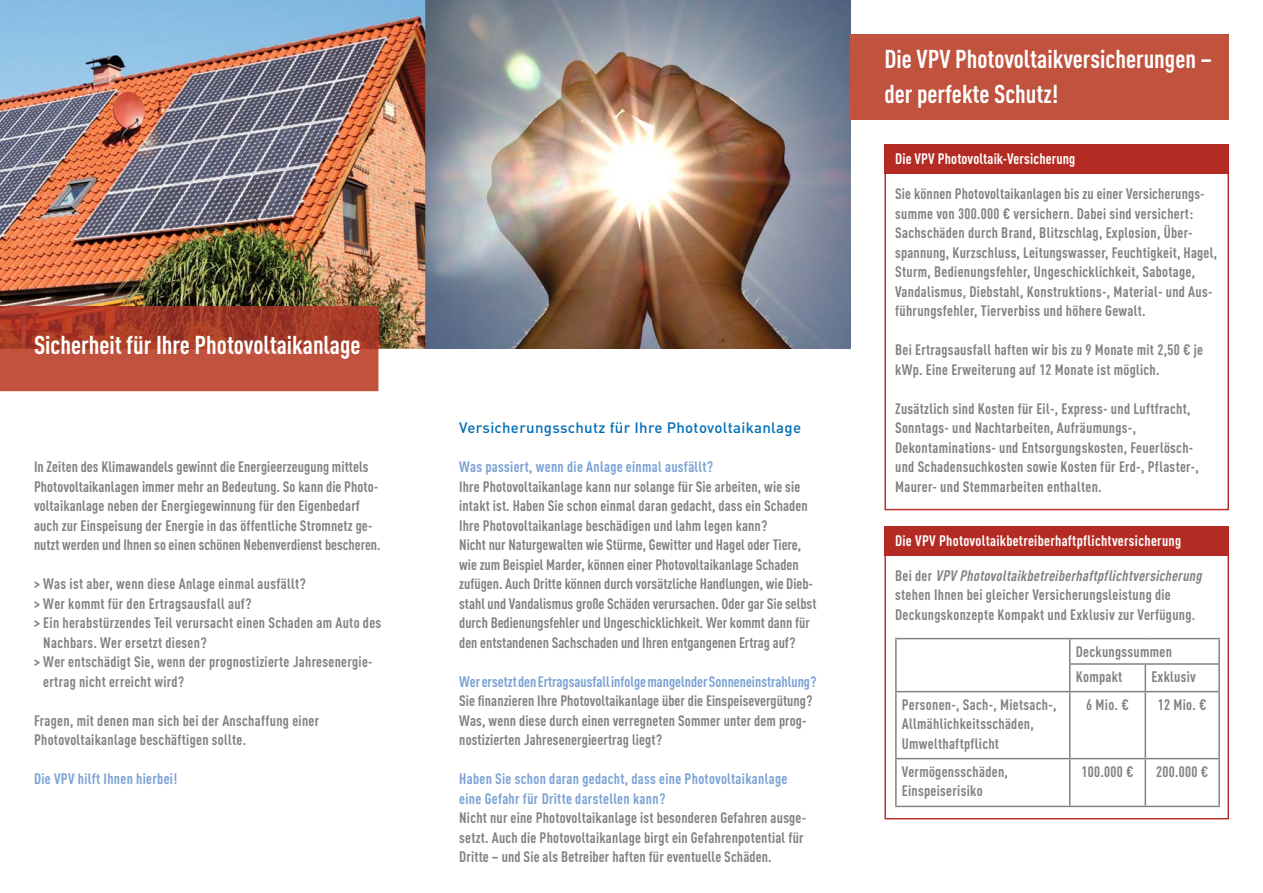
<style>
.page{position:relative;width:1263px;height:893px;background:#fff}
.page>*{position:absolute;margin:0;border:0;box-sizing:border-box;transform-origin:0 0}
.t1{font:700 25.5px/34.5px "DIN Cond";color:#fff}
.t2{font:700 15px/19.5px "DIN Cond";letter-spacing:.015em;color:#818281}
.t3{font:700 15px/19.5px "DIN Cond";letter-spacing:.02em;color:#7ba2d5}
.t4{font:700 15px "DIN Cond";letter-spacing:.02em;color:#fff}
.t5{font:700 15px "DIN Cond";color:#7ba2d5}
.t6{font:500 15px "DIN";letter-spacing:.02em;color:#006eb4}
.s1{font-style:italic}
</style>
<div class="page">
<img style="left:0;top:0;width:850px;height:349px">
<div style="left:0;top:349px;width:378px;height:42px;background:#c1523e"></div>
<img style="left:0;top:306px;width:378px;height:43px">
<div style="left:850px;top:34px;width:379px;height:85px;background:#c1523e"></div>
<div style="left:884px;top:145px;width:345px;height:29px;background:#b32b23"></div>
<div style="left:884px;top:526px;width:345px;height:30px;background:#b32b23"></div>
<hr style="left:895px;top:638px;width:175px;height:1px;background:#818281">
<hr style="left:895px;top:639px;width:2px;height:25px;background:#818281">
<hr style="left:1070px;top:638px;width:75px;height:1px;background:#818281">
<hr style="left:1145px;top:638px;width:75px;height:1px;background:#818281">
<hr style="left:1218px;top:639px;width:2px;height:24px;background:#818281">
<hr style="left:895px;top:664px;width:2px;height:27px;background:#818281">
<hr style="left:1069px;top:663px;width:76px;height:2px;background:#818281">
<svg style="left:1069px;top:639px;width:1px;height:52px"></svg>
<hr style="left:1145px;top:663px;width:75px;height:2px;background:#818281">
<hr style="left:1144px;top:665px;width:2px;height:26px;background:#818281">
<hr style="left:1218px;top:665px;width:2px;height:26px;background:#818281">
<hr style="left:895px;top:691px;width:175px;height:1px;background:#818281">
<hr style="left:895px;top:692px;width:2px;height:66px;background:#818281">
<hr style="left:1070px;top:691px;width:75px;height:1px;background:#818281">
<hr style="left:1069px;top:692px;width:1px;height:66px;background:#818281">
<hr style="left:1145px;top:691px;width:75px;height:1px;background:#818281">
<hr style="left:1144px;top:692px;width:2px;height:66px;background:#818281">
<hr style="left:1218px;top:692px;width:2px;height:66px;background:#818281">
<hr style="left:895px;top:758px;width:175px;height:1px;background:#818281">
<hr style="left:895px;top:759px;width:2px;height:47px;background:#818281">
<hr style="left:1070px;top:758px;width:75px;height:1px;background:#818281">
<hr style="left:1069px;top:759px;width:1px;height:47px;background:#818281">
<hr style="left:1145px;top:758px;width:75px;height:1px;background:#818281">
<hr style="left:1144px;top:759px;width:2px;height:47px;background:#818281">
<hr style="left:1218px;top:759px;width:2px;height:47px;background:#818281">
<hr style="left:895px;top:806px;width:325px;height:1px;background:#818281">
<h1 class="t1" style="left:34px;top:331px;width:328px">Sicherheit für Ihre Photovoltaikanlage</h1>
<p class="t2" style="left:34px;top:459px;width:348px">In Zeiten des Klimawandels gewinnt die Energieerzeugung mittels Photovoltaikanlagen immer mehr an Bedeutung. So kann die Photo&shy;voltaikanlage neben der Energiegewinnung für den Eigenbedarf auch zur Einspeisung der Energie in das öffentliche Stromnetz ge&shy;nutzt werden und Ihnen so einen schönen Nebenverdienst bescheren.</p>
<p class="t2" style="left:34px;top:576px;width:273px">&gt; Was ist aber, wenn diese Anlage einmal ausfällt?</p>
<p class="t2" style="left:34px;top:596px;width:219px">&gt; Wer kommt für den Ertragsausfall auf?</p>
<p class="t2" style="left:34px;top:615px;width:349px">&gt; Ein herabstürzendes Teil verursacht einen Schaden am Auto des</p>
<p class="t2" style="left:43px;top:635px;width:165px">Nachbars. Wer ersetzt diesen?</p>
<p class="t2" style="left:34px;top:654px;width:340px">&gt; Wer entschädigt Sie, wenn der prognostizierte Jahresenergie-</p>
<p class="t2" style="left:43px;top:674px;width:142px">ertrag nicht erreicht wird?</p>
<p class="t2" style="left:34px;top:713px;width:287px">Fragen, mit denen man sich bei der Anschaffung einer<br>Photovoltaik anlage beschäftigen sollte.</p>
<p class="t3" style="left:34px;top:771px;width:145px">Die VPV hilft Ihnen hierbei!</p>
<p class="t6" style="left:459px;top:422px;width:343px">Versicherungsschutz für Ihre Photovoltaikanlage</p>
<p class="t3" style="left:459px;top:459px;width:256px">Was passiert, wenn die Anlage einmal ausfällt?</p>
<p class="t2" style="left:459px;top:478px;width:359px">Ihre Photovoltaikanlage kann nur solange für Sie arbeiten, wie sie intakt ist. Haben Sie schon einmal daran gedacht, dass ein Schaden Ihre Photovoltaikanlage beschädigen und lahm legen kann?<br>Nicht nur Naturgewalten wie Stürme, Gewitter und Hagel oder Tiere, wie zum Beispiel Marder, können einer Photovoltaikanlage Schaden zufügen. Auch Dritte können durch vorsätzliche Handlungen, wie Dieb&shy;stahl und Vandalismus große Schäden verursachen. Oder gar Sie selbst durch Bedienungsfehler und Ungeschicklichkeit. Wer kommt dann für den entstandenen Sachschaden und Ihren entgangenen Ertrag auf?</p>
<p class="t5" style="left:459px;top:676px;width:359px">Wer ersetzt den Ertragsausfall infolge mangelnder Sonneneinstrahlung?</p>
<p class="t2" style="left:459px;top:693px;width:355px">Sie finanzieren Ihre Photovoltaikanlage über die Einspeisevergütung?<br>Was, wenn diese durch einen verregneten Sommer unter dem prog&shy;nostizierten Jahresenergieertrag liegt?</p>
<p class="t3" style="left:459px;top:771px;width:330px">Haben Sie schon daran gedacht, dass eine Photovoltaikanlage eine Gefahr für Dritte darstellen kann?</p>
<p class="t2" style="left:459px;top:810px;width:348px">Nicht nur eine Photovoltaikanlage ist besonderen Gefahren ausge&shy;setzt. Auch die Photovoltaikanlage birgt ein Gefahrenpotential für<br>Dritte – und Sie als Betreiber haften für eventuelle Schäden.</p>
<h1 class="t1" style="left:884px;top:45px;width:329px">Die VPV Photovoltaikversicherungen – der perfekte Schutz!</h1>
<p class="t4" style="left:895px;top:154px;width:182px">Die VPV Photovoltaik-Versicherung</p>
<p class="t2" style="left:895px;top:186px;width:323px">Sie können Photovoltaikanlagen bis zu einer Versicherungs&shy;summe von 300.000 € versichern. Dabei sind versichert:<br>Sachschäden durch Brand, Blitzschlag, Explosion, Über&shy;spannung, Kurzschluss, Leitungswasser, Feuchtigkeit, Hagel, Sturm, Bedienungsfehler, Ungeschicklichkeit, Sabotage, Vandalismus, Diebstahl, Konstruktions-, Material- und Aus&shy;führungsfehler, Tierverbiss und höhere Gewalt.</p>
<p class="t2" style="left:895px;top:342px;width:309px">Bei Ertragsausfall haften wir bis zu 9 Monate mit 2,50 € je kWp. Eine Erweiterung auf 12 Monate ist möglich.</p>
<p class="t2" style="left:895px;top:400px;width:305px">Zusätzlich sind Kosten für Eil-, Express- und Luftfracht, Sonntags- und Nachtarbeiten, Aufräumungs-, Dekontaminations- und Entsorgungskosten, Feuerlösch&shy;und Schadensuchkosten sowie Kosten für Erd-, Pflaster-, Maurer- und Stemmarbeiten enthalten.</p>
<p class="t4" style="left:895px;top:535px;width:288px">Die VPV Photovoltaikbetreiberhaftpflichtversicherung</p>
<p class="t2" style="left:895px;top:567px;width:311px">B e i d e r <span class="s1">VPV Photovoltaikbetreiberhaftpflichtversicherung </span>stehen Ihnen bei gleicher Versicherungsleistung die<br>Deckungskonzepte Kompakt und Exklusiv zur Verfügung.</p>
<p class="t2" style="left:1076px;top:640px;width:98px;line-height:25.3px">Deckungssummen<br>Kompakt</p>
<p class="t2" style="left:1151px;top:669px;width:46px">Exklusiv</p>
<p class="t2" style="left:902px;top:696px;width:156px">Personen-, Sach-, Mietsach-,<br>Allmählichkeitsschäden,<br>Umwelthaftpflicht</p>
<p class="t2" style="left:1086px;top:696px;width:44px">6 Mio. €</p>
<p class="t2" style="left:1158px;top:696px;width:50px">12 Mio. €</p>
<p class="t2" style="left:902px;top:763px;width:108px">Vermögensschäden,<br>Einspeiserisiko</p>
<p class="t2" style="left:1081px;top:763px;width:54px">100.000 €</p>
<p class="t2" style="left:1156px;top:763px;width:54px">200.000 €</p>
</div>
